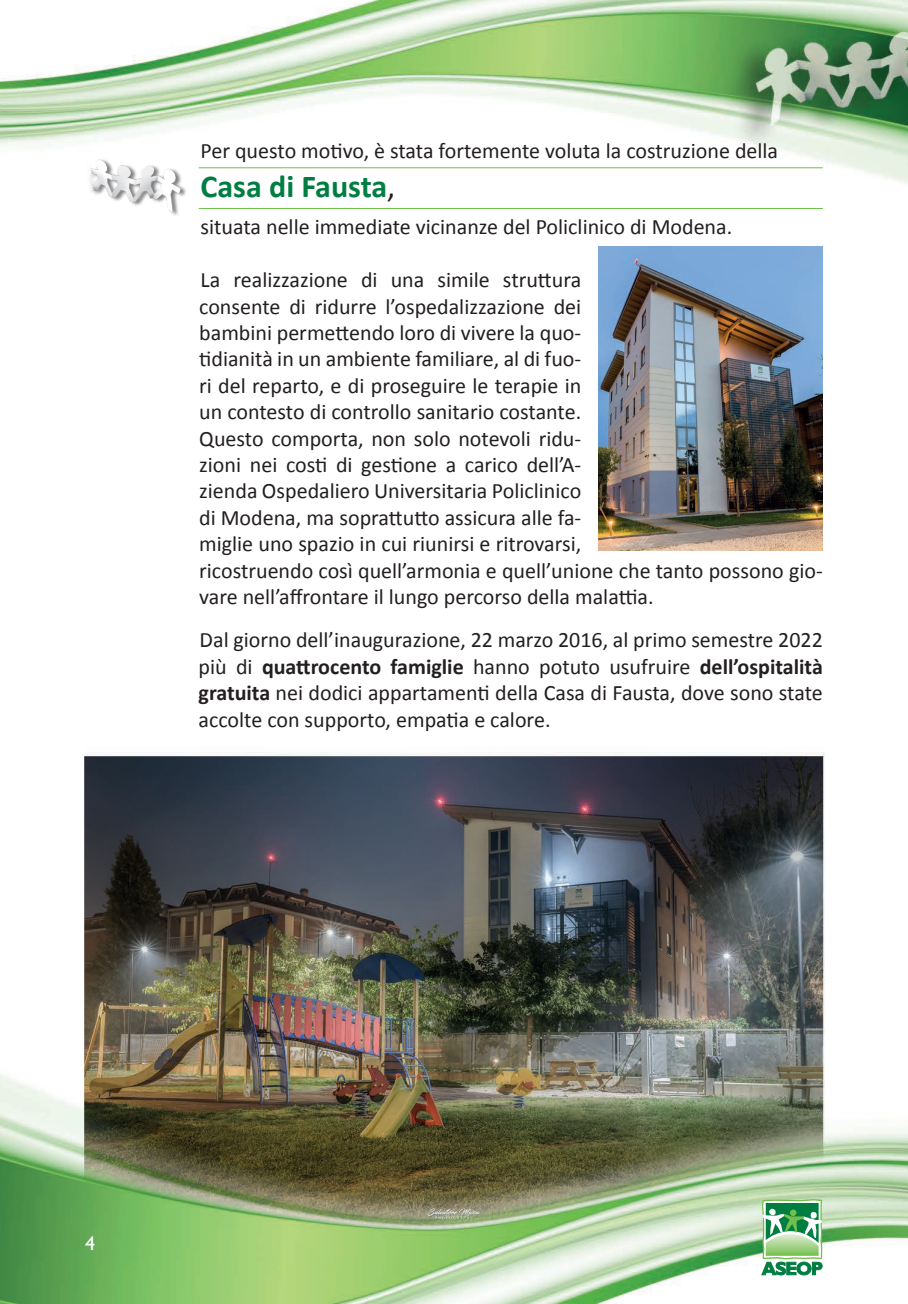
<style>
.page{position:relative;width:908px;height:1304px;background:#fff}
.page>*{position:absolute;margin:0;border:0;box-sizing:border-box;transform-origin:0 0}
.Normale__Web{font:700 32px "Calibri";color:#007e42}
.Normale__Web-2{font:22px/26.4px "Calibri";color:#231f20}
.t1{font:20px "Gill Sans Std";color:#fff}
.s1{font-weight:400;color:#231f20}
.s2{font-weight:700}
</style>
<div class="page">
<img style="left:0;top:0;width:907px;height:1304px">
<svg style="left:760px;top:1199px;width:62px;height:77px"></svg>
<img style="left:598px;top:247px;width:224px;height:304px">
<img style="left:85px;top:156px;width:104px;height:61px">
<hr style="left:198px;top:167px;width:624px;height:1px;background:#70bf4c">
<hr style="left:198px;top:208px;width:624px;height:1px;background:#70bf4c">
<p class="Normale__Web-2" style="left:200px;top:137px;width:579px">Per questo motivo, è stata fortemente voluta la costruzione della</p>
<p class="Normale__Web" style="left:200px;top:163px;width:196px">Casa di Fausta<span class="s1">,</span></p>
<p class="Normale__Web-2" style="left:200px;top:213px;width:533px">situata nelle immediate vicinanze del Policlinico di Modena.</p>
<p class="Normale__Web-2" style="left:199px;top:266px;width:625px">La realizzazione di una simile struttura<br>consente di ridurre l’ospedalizzazione dei<br>bambini permettendo loro di vivere la quo-<br>tidianità in un ambiente familiare, al di fuo-<br>ri del reparto, e di proseguire le terapie in<br>un contesto di controllo sanitario costante.<br>Questo comporta, non solo notevoli ridu-<br>zioni nei costi di gestione a carico dell’A-<br>zienda Ospedaliero Universitaria Policlinico<br>di Modena, ma soprattutto assicura alle fa-<br>miglie uno spazio in cui riunirsi e ritrovarsi,<br>ricostruendo così quell’armonia e quell’unione che tanto possono gio&shy;vare nell’affrontare il lungo percorso della malattia.</p>
<p class="Normale__Web-2" style="left:198px;top:626px;width:625px;text-align:justify">Dal giorno dell’inaugurazione, 22 marzo 2016, al primo semestre 2022 più di <span class="s2">quattrocento famiglie</span> hanno potuto usufruire <span class="s2">dell’ospitalità gratuita</span> nei dodici appartamenti della Casa di Fausta, dove sono state accolte con supporto, empatia e calore.</p>
<p class="t1" style="left:85px;top:1231px;width:11px">4</p>
</div>
